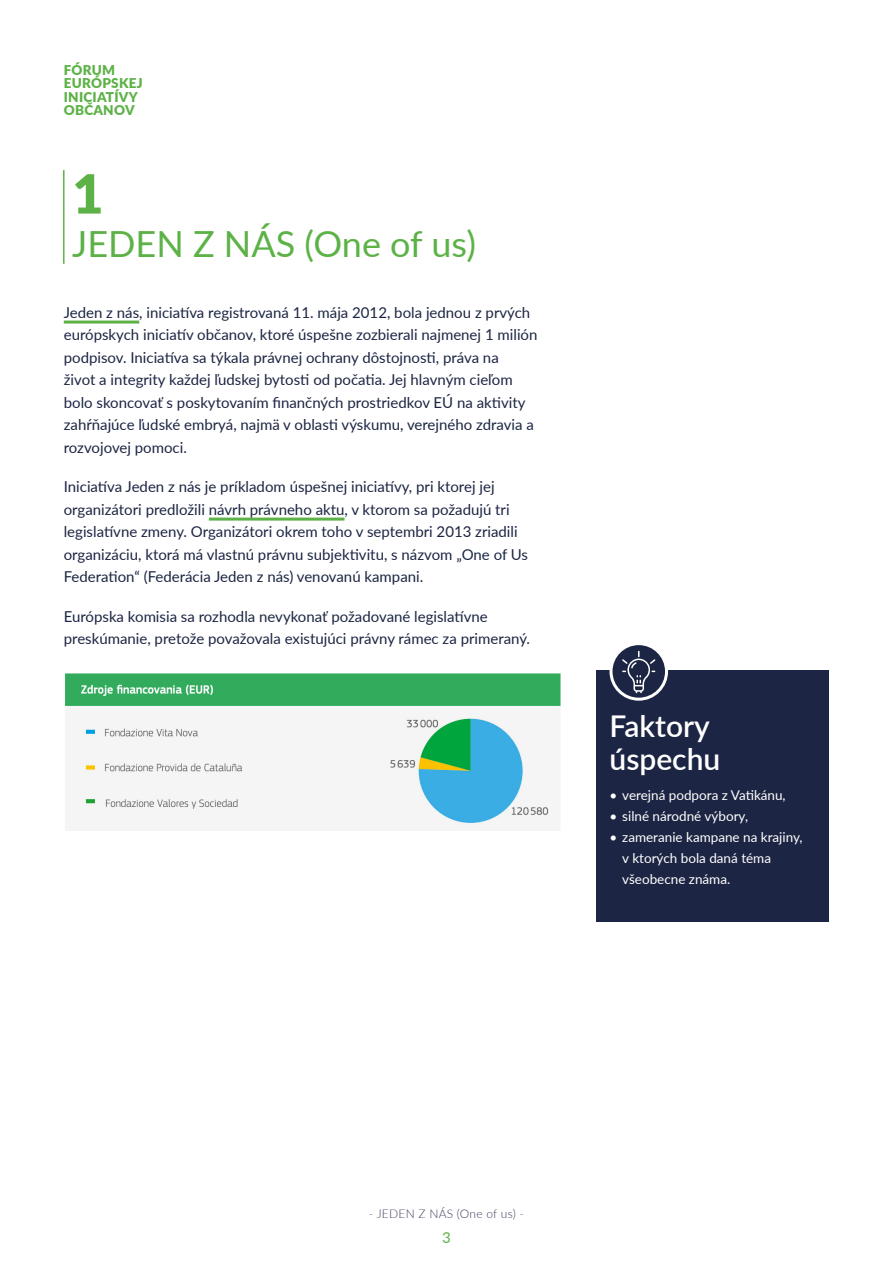
<style>
.page{position:relative;width:893px;height:1263px;background:#fff}
.page>*{position:absolute;margin:0;border:0;box-sizing:border-box;transform-origin:0 0}
.t1{font:900 54px "Lato";color:#5cb246}
.t2{font:36px "Lato";color:#5cb246}
.t3{font:600 30px/33px "Lato";color:#fff}
.t4{font:15px/22.5px "Lato";color:#1c2543}
.t5{font:15px "Lato";color:#5cb246}
.t6{font:13.5px/21px "Lato";color:#fff}
.t7{font:900 13.5px/13.5px "Lato";letter-spacing:.02em;color:#5cb246}
.t8{font:300 12px "Lato";letter-spacing:.02em;color:#3c3e5c}
</style>
<div class="page">
<hr style="left:63px;top:170px;width:2px;height:94px;background:#5cb246">
<hr style="left:64px;top:321px;width:75px;height:3px;background:#5cb246">
<hr style="left:209px;top:518px;width:135px;height:3px;background:#5cb246">
<img style="left:65px;top:673px;width:496px;height:157px">
<div style="left:597px;top:670px;width:232px;height:252px;background:#1c2543"></div>
<svg style="left:611px;top:644px;width:55px;height:55px"></svg>
<div style="left:609px;top:642px;width:59px;height:59px;border:3px solid #fff;border-radius:50%"></div>
<svg style="left:622px;top:651px;width:33px;height:42px"></svg>
<p class="t7" style="left:64px;top:62px;width:80px">FÓRUM<br>EURÓPSKEJ<br>INICIATÍVY<br>OBČANOV</p>
<h1 class="t1" style="left:72px;top:153px;width:33px">1</h1>
<h2 class="t2" style="left:72px;top:218px;width:405px">JEDEN Z NÁS (One of us)</h2>
<p class="t4" style="left:64px;top:300px;width:475px">Jeden z nás, iniciatíva registrovaná 11. mája 2012, bola jednou z prvých európskych iniciatív občanov, ktoré úspešne zozbierali najmenej 1 milión podpisov. Iniciatíva sa týkala právnej ochrany dôstojnosti, práva na<br>život a integrity každej ľudskej bytosti od počatia. Jej hlavným cieľom bolo skoncovať s poskytovaním finančných prostriedkov EÚ na aktivity zahŕňajúce ľudské embryá, najmä v oblasti výskumu, verejného zdravia a rozvojovej pomoci.</p>
<p class="t4" style="left:64px;top:475px;width:466px">Iniciatíva Jeden z nás je príkladom úspešnej iniciatívy, pri ktorej jej organizátori predložili návrh právneho aktu, v ktorom sa požadujú tri legislatívne zmeny. Organizátori okrem toho v septembri 2013 zriadili organizáciu, ktorá má vlastnú právnu subjektivitu, s názvom „One of Us Federation“ (Federácia Jeden z nás) venovanú kampani.</p>
<p class="t4" style="left:64px;top:604px;width:468px">Európska komisia sa rozhodla nevykonať požadované legislatívne preskúmanie, pretože považovala existujúci právny rámec za primeraný.</p>
<h3 class="t3" style="left:609px;top:708px;width:112px">Faktory úspechu</h3>
<p class="t6" style="left:609px;top:784px;width:178px">• verejná podpora z Vatikánu,</p>
<p class="t6" style="left:609px;top:805px;width:140px">• silné národné výbory,</p>
<p class="t6" style="left:622px;top:826px;width:182px;text-indent:-13px">• zameranie kampane na krajiny, v ktorých bola daná téma všeobecne známa.</p>
<p class="t8" style="left:369px;top:1206px;width:157px">- JEDEN Z NÁS (One of us) -</p>
<p class="t5" style="left:442px;top:1227px;width:10px">3</p>
</div>
